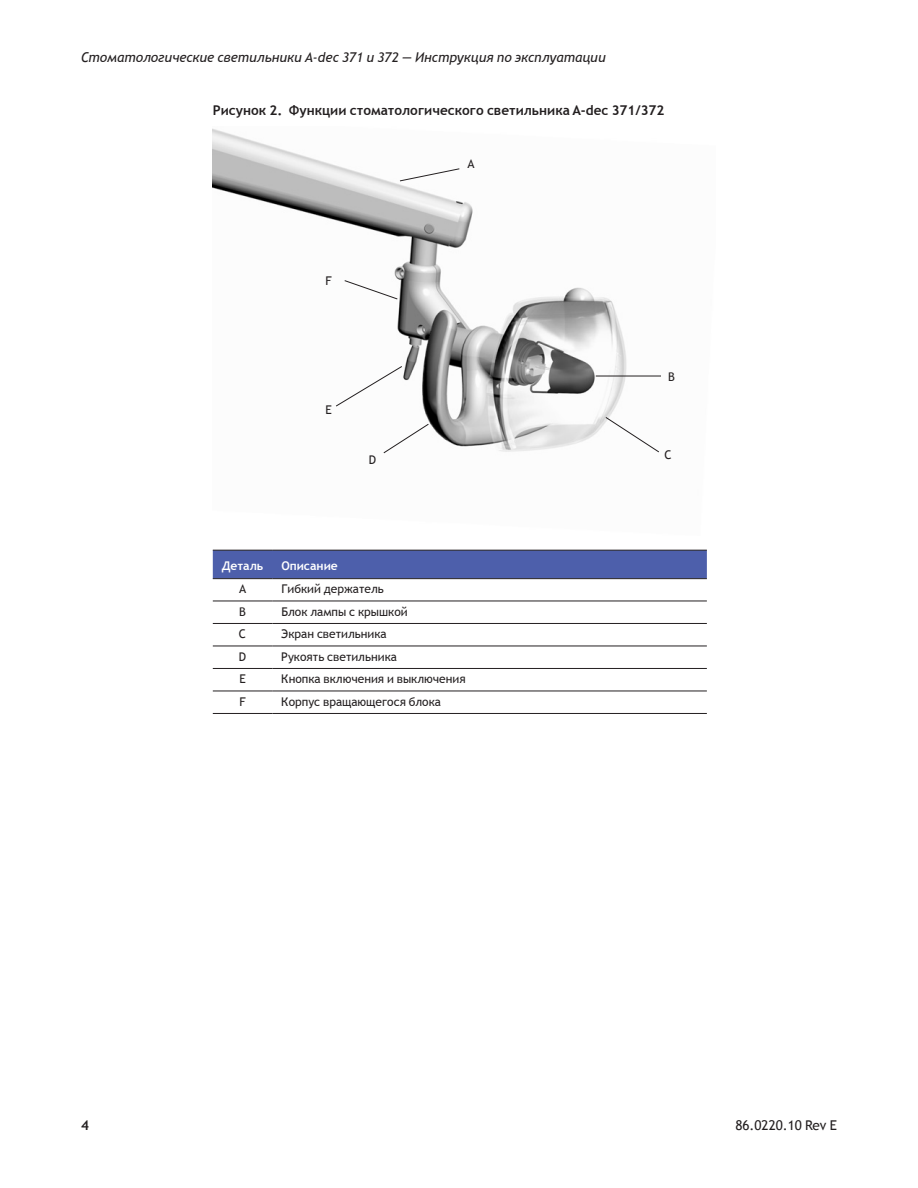
<style>
.page{position:relative;width:918px;height:1188px;background:#fff}
.page>*{position:absolute;margin:0;border:0;box-sizing:border-box;transform-origin:0 0}
.t1{font:italic 13.5px "Trebuchet MS";color:#231f20}
.t2{font:700 13.5px "Trebuchet MS";color:#231f20}
.t3{font:13.5px "Trebuchet MS";color:#231f20}
.t4{font:12px "Trebuchet MS";color:#231f20}
.t5{font:700 12px "Trebuchet MS";color:#fff}
</style>
<div class="page">
<img style="left:213px;top:129px;width:448px;height:323px">
<svg style="left:605px;top:416px;width:55px;height:37px"></svg>
<svg style="left:344px;top:280px;width:54px;height:20px"></svg>
<svg style="left:335px;top:365px;width:68px;height:42px"></svg>
<svg style="left:399px;top:168px;width:61px;height:14px"></svg>
<hr style="left:596px;top:376px;width:65px;height:1px;background:#231f20">
<svg style="left:383px;top:423px;width:46px;height:31px"></svg>
<div style="left:213px;top:551px;width:494px;height:27px;background:#4d5fab"></div>
<svg style="left:213px;top:579px;width:494px;height:112px"></svg>
<hr style="left:213px;top:601px;width:59px;height:1px;background:#231f20">
<hr style="left:272px;top:601px;width:435px;height:1px;background:#231f20">
<hr style="left:213px;top:623px;width:59px;height:1px;background:#231f20">
<hr style="left:272px;top:623px;width:435px;height:1px;background:#231f20">
<hr style="left:213px;top:646px;width:59px;height:1px;background:#231f20">
<hr style="left:272px;top:646px;width:435px;height:1px;background:#231f20">
<hr style="left:213px;top:668px;width:59px;height:1px;background:#231f20">
<hr style="left:272px;top:668px;width:435px;height:1px;background:#231f20">
<hr style="left:213px;top:691px;width:59px;height:1px;background:#231f20">
<hr style="left:272px;top:691px;width:435px;height:1px;background:#231f20">
<hr style="left:213px;top:578px;width:59px;height:1px;background:#231f20">
<hr style="left:272px;top:550px;width:435px;height:1px;background:#231f20">
<hr style="left:213px;top:550px;width:59px;height:1px;background:#231f20">
<hr style="left:272px;top:578px;width:435px;height:1px;background:#231f20">
<hr style="left:213px;top:713px;width:59px;height:1px;background:#231f20">
<hr style="left:272px;top:713px;width:435px;height:1px;background:#231f20">
<p class="t1" style="left:81px;top:49px;width:526px">Стоматологические светильники A‑dec 371 и 372 — Инструкция по эксплуатации</p>
<p class="t2" style="left:213px;top:101px;width:453px">Рисунок 2. Функции стоматологического светильника A‑dec 371/372</p>
<p class="t4" style="left:326px;top:274px;width:8px">F</p>
<p class="t4" style="left:325px;top:403px;width:8px">E</p>
<p class="t4" style="left:369px;top:452px;width:9px">D</p>
<p class="t4" style="left:467px;top:157px;width:9px">А</p>
<p class="t5" style="left:222px;top:558px;width:43px">Деталь</p>
<p class="t5" style="left:281px;top:558px;width:58px">Описание</p>
<p class="t4" style="left:239px;top:582px;width:9px">А</p>
<p class="t4" style="left:281px;top:582px;width:104px">Гибкий держатель</p>
<p class="t4" style="left:239px;top:604px;width:8px">B</p>
<p class="t4" style="left:281px;top:604px;width:128px">Блок лампы с крышкой</p>
<p class="t4" style="left:239px;top:627px;width:9px">C</p>
<p class="t4" style="left:281px;top:627px;width:107px">Экран светильника</p>
<p class="t4" style="left:239px;top:649px;width:9px">D</p>
<p class="t4" style="left:281px;top:649px;width:117px">Рукоять светильника</p>
<p class="t4" style="left:239px;top:672px;width:8px">E</p>
<p class="t4" style="left:281px;top:672px;width:186px">Кнопка включения и выключения</p>
<p class="t4" style="left:239px;top:694px;width:8px">F</p>
<p class="t4" style="left:281px;top:694px;width:161px">Корпус вращающегося блока</p>
<p class="t4" style="left:668px;top:369px;width:8px">B</p>
<p class="t4" style="left:665px;top:448px;width:9px">C</p>
<p class="t2" style="left:81px;top:1117px;width:9px">4</p>
<p class="t3" style="left:735px;top:1118px;width:103px">86.0220.10 Rev E</p>
</div>
